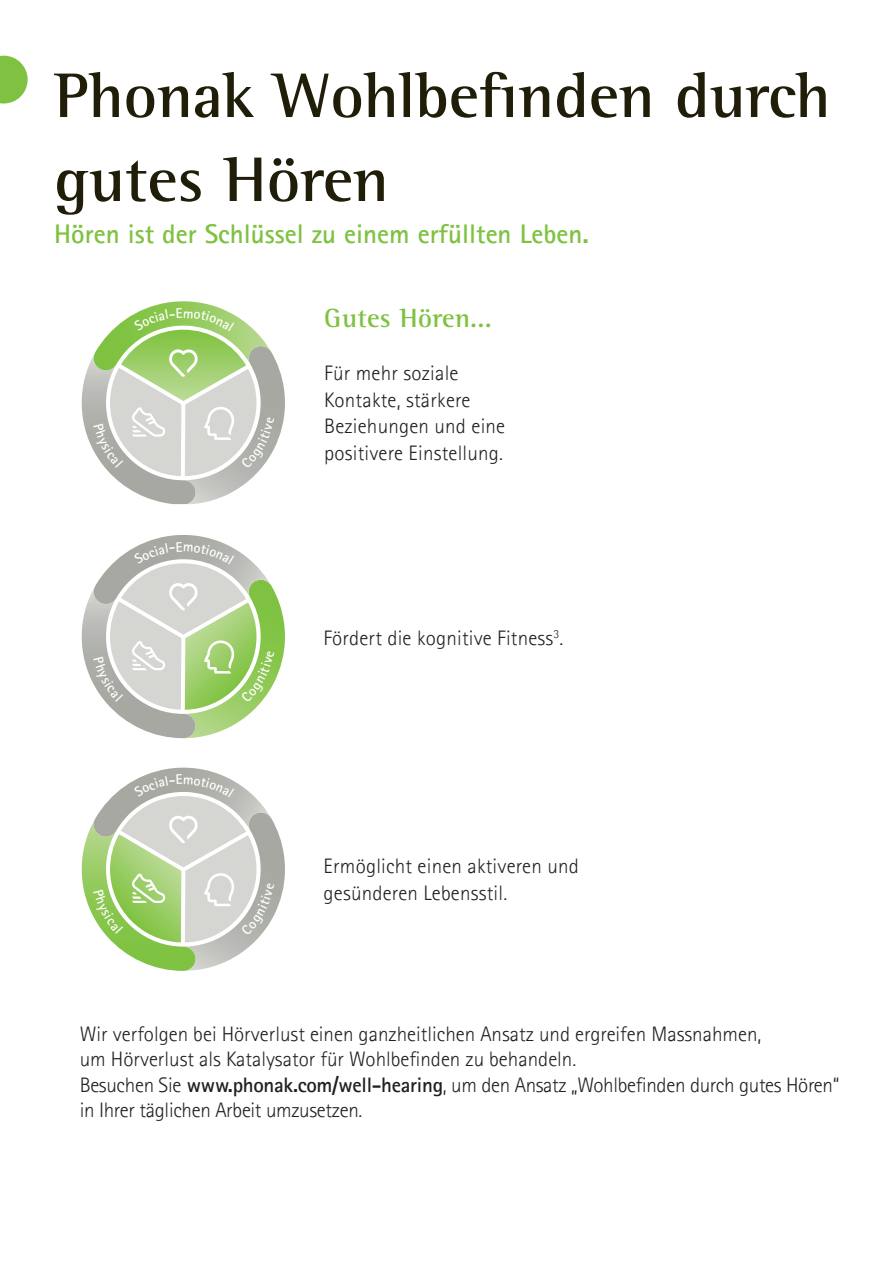
<style>
.page{position:relative;width:893px;height:1263px;background:#fff}
.page>*{position:absolute;margin:0;border:0;box-sizing:border-box;transform-origin:0 0}
.t1{font:700 64.5px/84px "Rotis Semifor Phonak";color:#201d09}
.t2{font:700 27px "Rotis Sansfor Phonak";color:#7fc241}
.t3{font:700 27px "Rotis Semifor Phonak";letter-spacing:.01em;color:#7fc241}
.t4{font:300 21px/26.7px "Rotis Sansfor Phonak";color:#231f20}
.s1{font-weight:700}
</style>
<div class="page">
<svg style="left:0;top:56px;width:28px;height:48px"></svg>
<svg style="left:82px;top:301px;width:192px;height:203px"></svg>
<svg style="left:82px;top:535px;width:192px;height:203px"></svg>
<svg style="left:82px;top:768px;width:192px;height:203px"></svg>
<h1 class="t1" style="left:54px;top:53px;width:778px">Phonak Wohlbefinden durch gutes Hören</h1>
<p class="t2" style="left:54px;top:217px;width:536px">Hören ist der Schlüssel zu einem erfüllten Leben.</p>
<p class="t3" style="left:324px;top:301px;width:169px">Gutes Hören...</p>
<p class="t4" style="left:324px;top:360px;width:182px">Für mehr soziale<br>Kontakte, stärkere<br>Beziehungen und eine positivere Einstellung.</p>
<p class="t4" style="left:324px;top:625px;width:241px">Fördert die kognitive Fitness<sup>3</sup>.</p>
<p class="t4" style="left:324px;top:853px;width:257px">Ermöglicht einen aktiveren und gesünderen Lebensstil.</p>
<p class="t4" style="left:80px;top:1022px;width:761px;line-height:25.2px">Wir verfolgen bei Hörverlust einen ganzheitlichen Ansatz und ergreifen Massnahmen,<br>um Hörverlust als Katalysator für Wohlbefinden zu behandeln.<br>Besuchen Sie <span class="s1">www.phonak.com/well-hearing</span>, um den Ansatz „Wohlbefinden durch gutes Hören“ in Ihrer täglichen Arbeit umzusetzen.</p>
</div>
